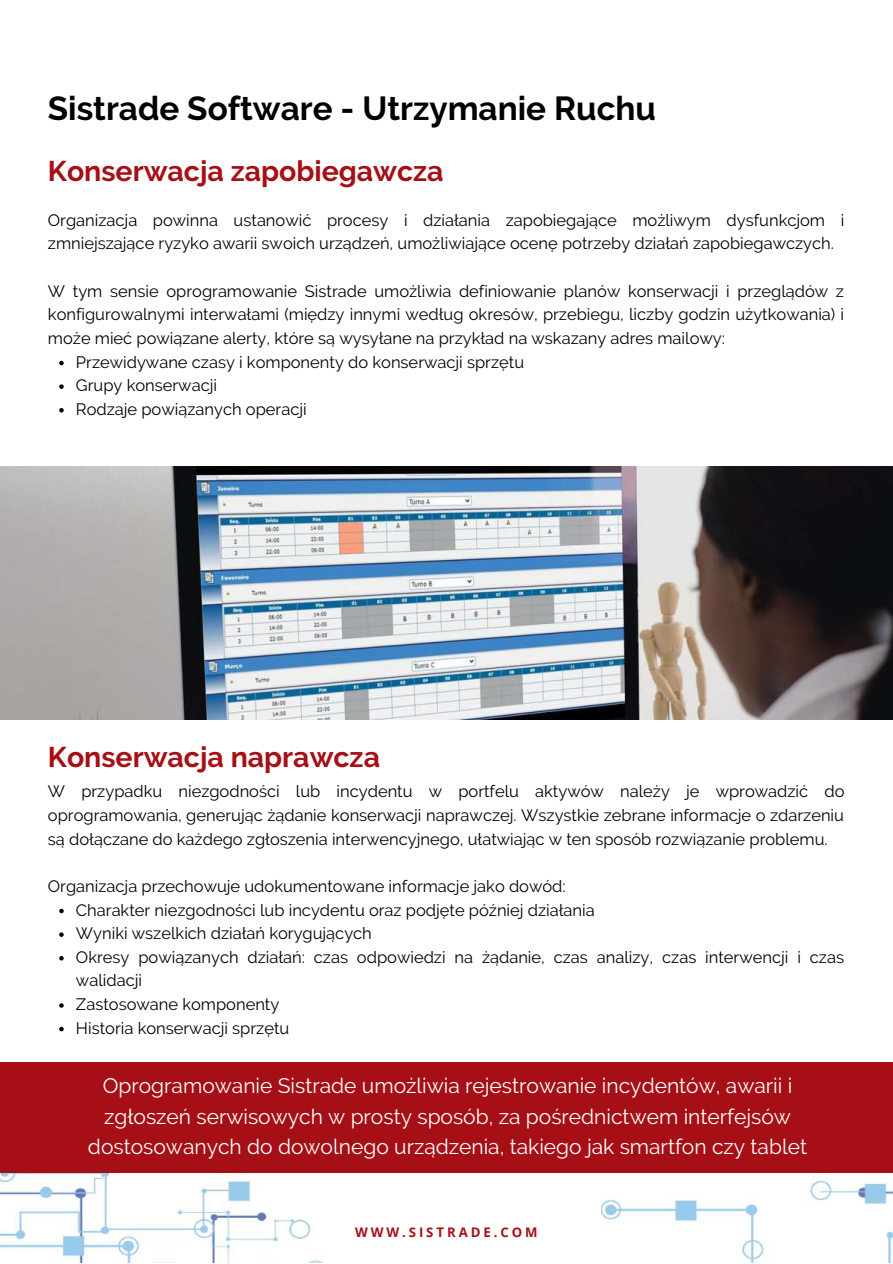
<style>
.page{position:relative;width:893px;height:1264px;background:#fff}
.page>*{position:absolute;margin:0;border:0;box-sizing:border-box;transform-origin:0 0}
.t1{font:700 33.15px "Raleway";color:#000}
.t2{font:700 28.5px "Raleway";color:#a60f16}
.t3{font:21px/30.3px "Raleway";color:#fff;text-align:center}
.t4{font:16.5px/23.5px "Raleway";color:#000}
.t5{font:700 13.2px "Open Sans";letter-spacing:.22em;color:#a60f16}
</style>
<div class="page">
<img style="left:0;top:1172px;width:325px;height:90px">
<img style="left:602px;top:1172px;width:290px;height:90px">
<img style="left:0;top:467px;width:892px;height:253px">
<div style="left:0;top:1061px;width:892px;height:111px;background:#a60f16"></div>
<svg style="left:59px;top:908px;width:5px;height:5px"></svg>
<svg style="left:59px;top:932px;width:5px;height:4px"></svg>
<svg style="left:59px;top:956px;width:5px;height:4px"></svg>
<svg style="left:59px;top:1003px;width:5px;height:4px"></svg>
<svg style="left:59px;top:1026px;width:5px;height:5px"></svg>
<svg style="left:59px;top:361px;width:5px;height:4px"></svg>
<svg style="left:59px;top:384px;width:5px;height:5px"></svg>
<svg style="left:59px;top:408px;width:5px;height:4px"></svg>
<h1 class="t1" style="left:48px;top:89px;width:609px">Sistrade Software - Utrzymanie Ruchu</h1>
<h2 class="t2" style="left:48px;top:154px;width:397px">Konserwacja zapobiegawcza</h2>
<p class="t4" style="left:48px;top:208px;width:797px">Organizacja powinna ustanowić procesy i działania zapobiegające możliwym dysfunkcjom i zmniejszające ryzyko awarii swoich urządzeń, umożliwiające ocenę potrzeby działań zapobiegawczych.</p>
<p class="t4" style="left:48px;top:279px;width:797px;text-align:justify">W tym sensie oprogramowanie Sistrade umożliwia definiowanie planów konserwacji i przeglądów z konfigurowalnymi interwałami (między innymi według okresów, przebiegu, liczby godzin użytkowania) i może mieć powiązane alerty, które są wysyłane na przykład na wskazany adres mailowy:</p>
<p class="t4" style="left:76px;top:350px;width:449px">Przewidywane czasy i komponenty do konserwacji sprzętu<br>Grupy konserwacji<br>Rodzaje powiązanych operacji</p>
<h2 class="t2" style="left:48px;top:740px;width:333px">Konserwacja naprawcza</h2>
<p class="t4" style="left:48px;top:779px;width:798px;text-align:justify">W przypadku niezgodności lub incydentu w portfelu aktywów należy je wprowadzić do oprogramowania, generując żądanie konserwacji naprawczej. Wszystkie zebrane informacje o zdarzeniu są dołączane do każdego zgłoszenia interwencyjnego, ułatwiając w ten sposób rozwiązanie problemu.</p>
<p class="t4" style="left:48px;top:874px;width:519px">Organizacja przechowuje udokumentowane informacje jako dowód:</p>
<p class="t4" style="left:76px;top:897px;width:769px">Charakter niezgodności lub incydentu oraz podjęte później działania<br>Wyniki wszelkich działań korygujących<br>Okresy powiązanych działań: czas odpowiedzi na żądanie, czas analizy, czas interwencji i czas walidacji<br>Zastosowane komponenty<br>Historia konserwacji sprzętu</p>
<p class="t3" style="left:88px;top:1070px;width:720px">Oprogramowanie Sistrade umożliwia rejestrowanie incydentów, awarii i zgłoszeń serwisowych w prosty sposób, za pośrednictwem interfejsów dostosowanych do dowolnego urządzenia, takiego jak smartfon czy tablet</p>
<p class="t5" style="left:355px;top:1222px;width:184px">WWW.SISTRADE.COM</p>
</div>
